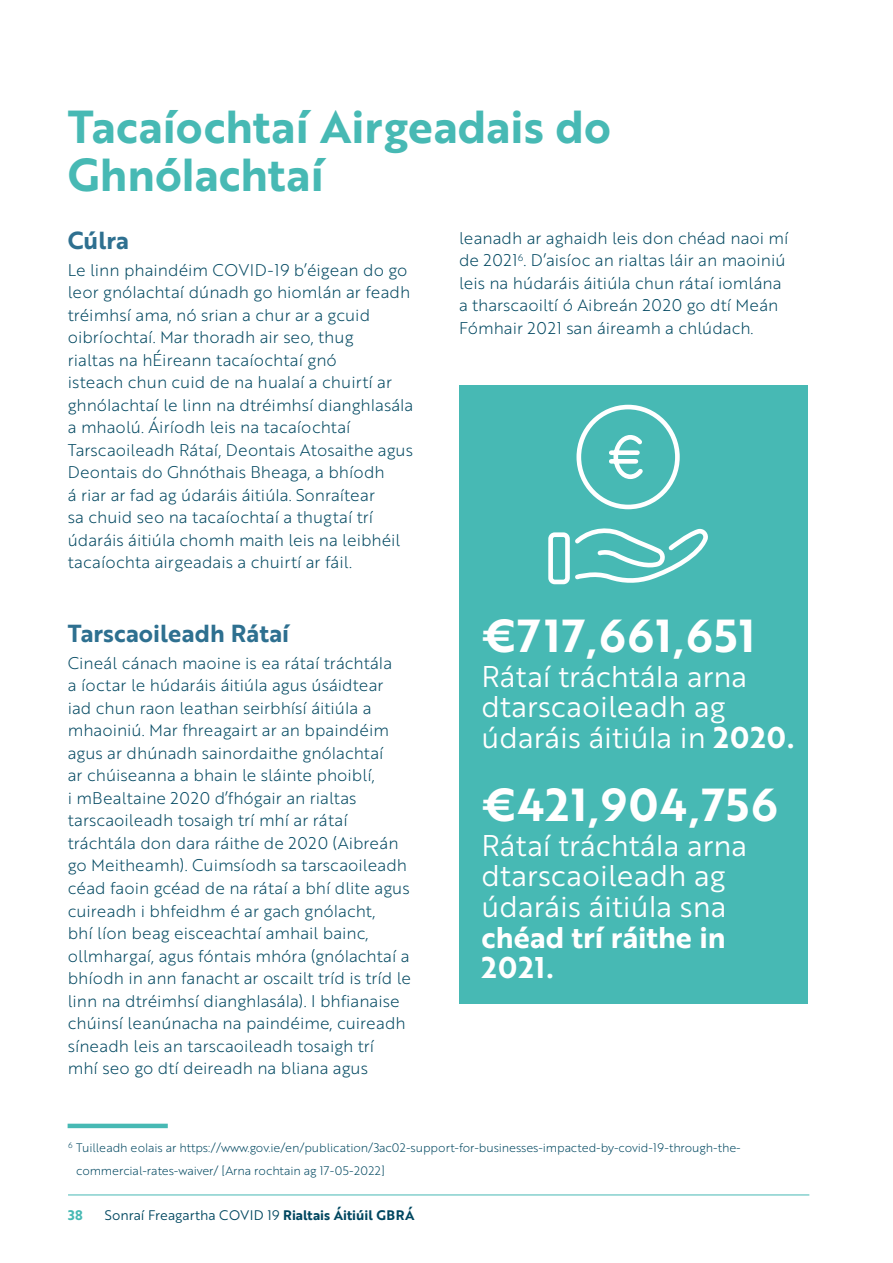
<style>
.page{position:relative;width:893px;height:1263px;background:#fff}
.page>*{position:absolute;margin:0;border:0;box-sizing:border-box;transform-origin:0 0}
.t1{font:45px/48px "Brother 1816 Bold";color:#47b9b4}
.t2{font:45px "Brother 1816 Bold";letter-spacing:.04em;color:#fff}
.t3{font:29.1px/30.6px "Brother 1816 Book";color:#fff}
.t4{font:29.1px/30.6px "Brother 1816 Bold";color:#fff}
.t5{font:24px "Brother 1816 Bold";color:#2e7090}
.t6{font:16.5px/22.5px "Brother 1816 Light";color:#004760}
.t7{font:13.5px "Brother 1816 Book";color:#004760}
.t8{font:13.5px "Brother 1816 Bold";color:#47b9b4}
.t9{font:12px/22.5px "Brother 1816 Light";letter-spacing:-.01em;color:#004760}
.s1{font-family:"Brother 1816 Bold"}
</style>
<div class="page">
<hr style="left:68px;top:1194px;width:741px;height:1px;background:#47b9b4">
<hr style="left:68px;top:1124px;width:100px;height:4px;background:#47b9b4">
<div style="left:459px;top:385px;width:348px;height:618px;background:#47b9b4"></div>
<svg style="left:548px;top:404px;width:160px;height:181px"></svg>
<h1 class="t1" style="left:68px;top:101px;width:545px">Tacaíochtaí Airgeadais do<br>Ghnólachtaí</h1>
<h3 class="t5" style="left:68px;top:222px;width:63px">Cúlra</h3>
<p class="t6" style="left:68px;top:258px;width:347px">Le linn phaindéim COVID-19 b’éigean do go leor gnólachtaí dúnadh go hiomlán ar feadh tréimhsí ama, nó srian a chur ar a gcuid oibríochtaí. Mar thoradh air seo, thug<br>rialtas na hÉireann tacaíochtaí gnó<br>isteach chun cuid de na hualaí a chuirtí ar ghnólachtaí le linn na dtréimhsí dianghlasála a mhaolú. Áiríodh leis na tacaíochtaí Tarscaoileadh Rátaí, Deontais Atosaithe agus Deontais do Ghnóthais Bheaga, a bhíodh<br>á riar ar fad ag údaráis áitiúla. Sonraítear<br>sa chuid seo na tacaíochtaí a thugtaí trí údaráis áitiúla chomh maith leis na leibhéil tacaíochta airgeadais a chuirtí ar fáil.</p>
<p class="t6" style="left:459px;top:226px;width:331px">leanadh ar aghaidh leis don chéad naoi mí de 2021<sup>6</sup>. D’aisíoc an rialtas láir an maoiniú leis na húdaráis áitiúla chun rátaí iomlána a tharscaoiltí ó Aibreán 2020 go dtí Meán Fómhair 2021 san áireamh a chlúdach.</p>
<h3 class="t5" style="left:68px;top:615px;width:223px">Tarscaoileadh Rátaí</h3>
<p class="t6" style="left:68px;top:651px;width:345px">Cineál cánach maoine is ea rátaí tráchtála<br>a íoctar le húdaráis áitiúla agus úsáidtear iad chun raon leathan seirbhísí áitiúla a mhaoiniú. Mar fhreagairt ar an bpaindéim agus ar dhúnadh sainordaithe gnólachtaí<br>ar chúiseanna a bhain le sláinte phoiblí,<br>i mBealtaine 2020 d’fhógair an rialtas tarscaoileadh tosaigh trí mhí ar rátaí tráchtála don dara ráithe de 2020 (Aibreán go Meitheamh). Cuimsíodh sa tarscaoileadh céad faoin gcéad de na rátaí a bhí dlite agus cuireadh i bhfeidhm é ar gach gnólacht,<br>bhí líon beag eisceachtaí amhail bainc, ollmhargaí, agus fóntais mhóra (gnólachtaí a bhíodh in ann fanacht ar oscailt tríd is tríd le linn na dtréimhsí dianghlasála). I bhfianaise chúinsí leanúnacha na paindéime, cuireadh síneadh leis an tarscaoileadh tosaigh trí<br>mhí seo go dtí deireadh na bliana agus</p>
<h1 class="t2" style="left:482px;top:602px;width:275px">€717,661,651</h1>
<h2 class="t3" style="left:482px;top:660px;width:314px">Rátaí tráchtála arna dtarscaoileadh ag údaráis áitiúla in <span class="s1">2020.</span></h2>
<h1 class="t2" style="left:482px;top:771px;width:298px">€421,904,756</h1>
<h2 class="t3" style="left:482px;top:829px;width:267px">Rátaí tráchtála arna dtarscaoileadh ag údaráis áitiúla sna</h2>
<h2 class="t4" style="left:482px;top:921px;width:246px">chéad trí ráithe in<br>2021.</h2>
<p class="t9" style="left:76px;top:1136px;width:666px;text-indent:-8px"><sup>6</sup> Tuilleadh eolais ar https://www.gov.ie/en/publication/3ac02-support-for-businesses-impacted-by-covid-19-through-the&shy;commercial-rates-waiver/ [Arna rochtain ag 17-05-2022]</p>
<p class="t8" style="left:68px;top:1204px;width:16px">38</p>
<p class="t7" style="left:105px;top:1205px;width:311px">Sonraí Freagartha COVID 19 <span class="s1">Rialtais Áitiúil GBRÁ</span></p>
</div>
